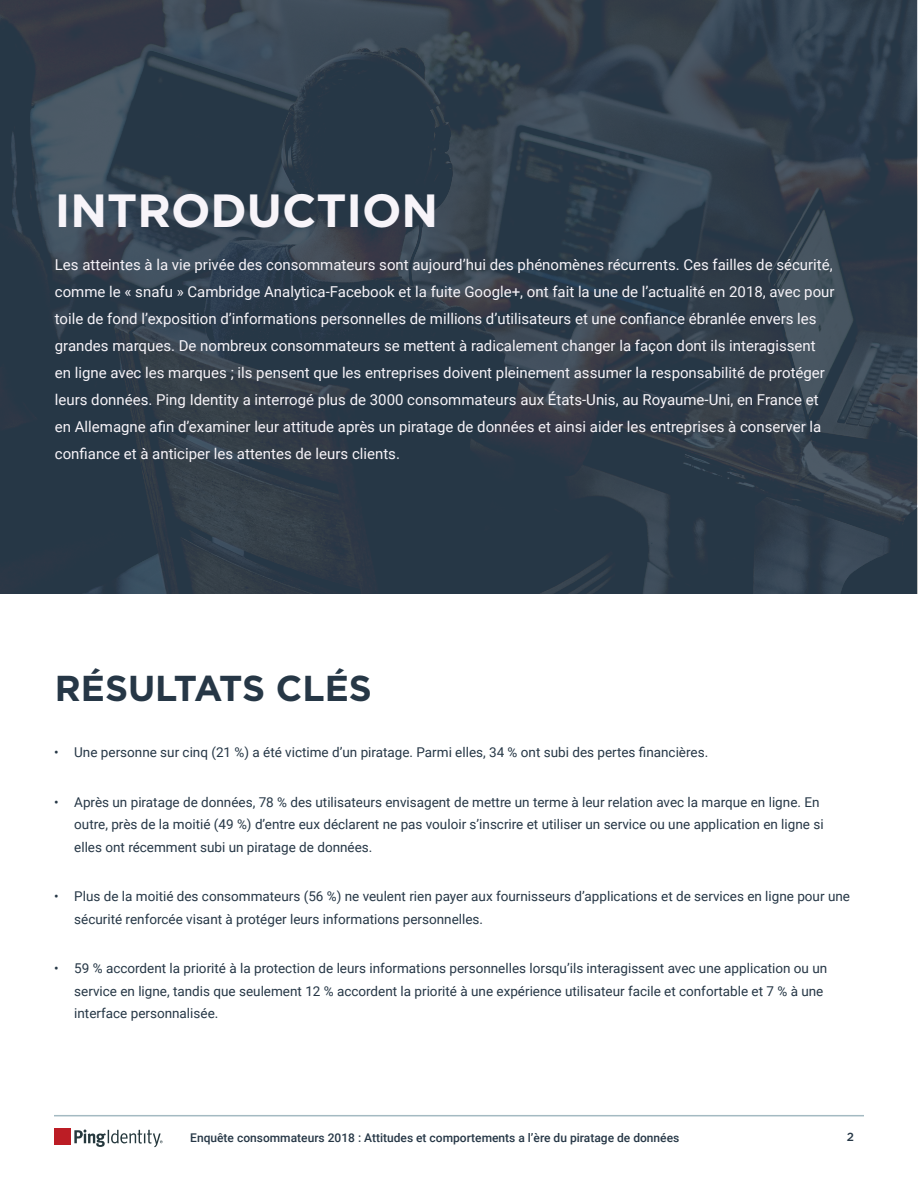
<style>
.page{position:relative;width:918px;height:1188px;background:#fff}
.page>*{position:absolute;margin:0;border:0;box-sizing:border-box;transform-origin:0 0}
.t1{font:700 46.5px "Gotham";color:#f7f4f9}
.t2{font:700 36px "Gotham";color:#263746}
.t3{font:15px/27px "Roboto";color:#f7f4f9}
.t4{font:13.5px/22.5px "Roboto";color:#263746}
.t5{font:500 12px "Roboto";color:#263746}
.t6{font:500 11.7px "Gotham";color:#263746}
</style>
<div class="page">
<hr style="left:54px;top:1115px;width:810px;height:1px;background:#a4bac2">
<div style="left:54px;top:1128px;width:17px;height:17px;background:#bc1d25"></div>
<svg style="left:74px;top:1129px;width:89px;height:18px"></svg>
<img style="left:1px;top:1px;width:916px;height:593px">
<p class="t1" style="left:55px;top:180px;width:385px">INTRODUCTION</p>
<p class="t3" style="left:55px;top:250px;width:781px">Les atteintes à la vie privée des consommateurs sont aujourd’hui des phénomènes récurrents. Ces failles de sécurité, comme le « snafu » Cambridge Analytica-Facebook et la fuite Google+, ont fait la une de l’actualité en 2018, avec pour toile de fond l’exposition d’informations personnelles de millions d’utilisateurs et une confiance ébranlée envers les grandes marques. De nombreux consommateurs se mettent à radicalement changer la façon dont ils interagissent en ligne avec les marques ; ils pensent que les entreprises doivent pleinement assumer la responsabilité de protéger leurs données. Ping Identity a interrogé plus de 3000 consommateurs aux États-Unis, au Royaume-Uni, en France et en Allemagne afin d’examiner leur attitude après un piratage de données et ainsi aider les entreprises à conserver la confiance et à anticiper les attentes de leurs clients.</p>
<p class="t2" style="left:55px;top:664px;width:319px">RÉSULTATS CLÉS</p>
<p class="t4" style="left:54px;top:741px;width:656px">• Une personne sur cinq (21 %) a été victime d’un piratage. Parmi elles, 34 % ont subi des pertes financières.</p>
<p class="t4" style="left:74px;top:790px;width:751px;text-indent:-20px">• Après un piratage de données, 78 % des utilisateurs envisagent de mettre un terme à leur relation avec la marque en ligne. En outre, près de la moitié (49 %) d’entre eux déclarent ne pas vouloir s’inscrire et utiliser un service ou une application en ligne si elles ont récemment subi un piratage de données.</p>
<p class="t4" style="left:74px;top:885px;width:777px;text-indent:-20px">• Plus de la moitié des consommateurs (56 %) ne veulent rien payer aux fournisseurs d’applications et de services en ligne pour une sécurité renforcée visant à protéger leurs informations personnelles.</p>
<p class="t4" style="left:74px;top:957px;width:755px;text-indent:-20px">• 59 % accordent la priorité à la protection de leurs informations personnelles lorsqu’ils interagissent avec une application ou un service en ligne, tandis que seulement 12 % accordent la priorité à une expérience utilisateur facile et confortable et 7 % à une interface personnalisée.</p>
<p class="t5" style="left:190px;top:1130px;width:491px">Enquête consommateurs 2018 : Attitudes et comportements a l’ère du piratage de données</p>
<p class="t6" style="left:847px;top:1129px;width:9px">2</p>
</div>
